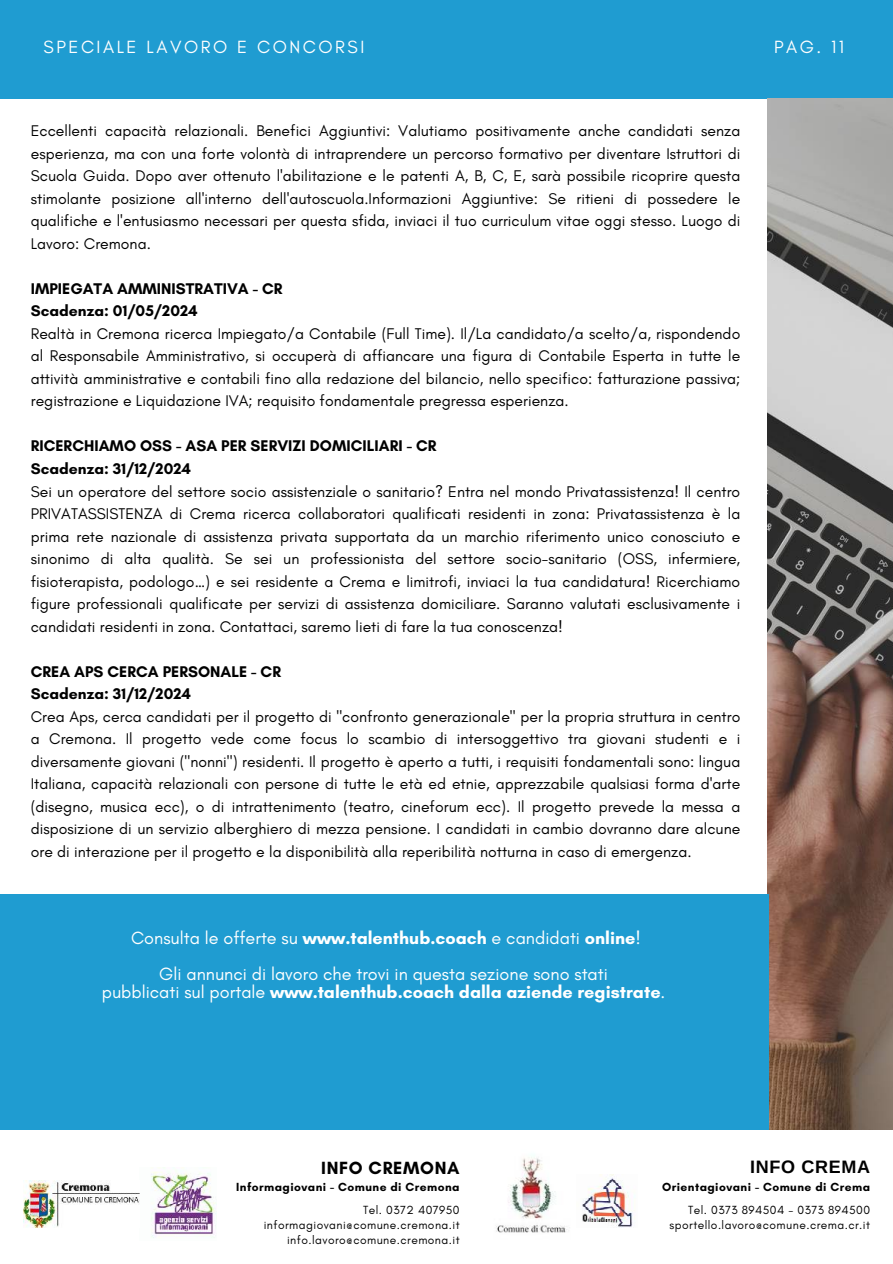
<style>
.page{position:relative;width:893px;height:1264px;background:#fff}
.page>*{position:absolute;margin:0;border:0;box-sizing:border-box;transform-origin:0 0}
.t1{font:18px/36px "Glacial Indifference";color:#fff;text-align:center}
.t2{font:700 18px "Glacial Indifference";color:#fff}
.t3{font:18px "Glacial Indifference";letter-spacing:.14em;color:#fff}
.t4{font:700 18px "Glacial Indifference";letter-spacing:.035em;color:#000}
.t5{font:700 18px "Arimo";letter-spacing:.035em;color:#000}
.t6{font:15.75px/22.5px "Glacial Indifference";color:#000;text-align:justify}
.t7{font:700 15.75px/22.5px "Glacial Indifference";color:#000}
.t8{font:12px/15px "Glacial Indifference";letter-spacing:.035em;color:#000;text-align:right}
.t9{font:700 12px "Glacial Indifference";letter-spacing:.035em;color:#000}
.s1{font-weight:700}
.s2{font-weight:400}
</style>
<div class="page">
<div style="left:0;top:0;width:892px;height:98px;background:#1f9cd1"></div>
<img style="left:767px;top:98px;width:125px;height:1031px">
<img style="left:496px;top:1157px;width:71px;height:76px">
<img style="left:139px;top:1167px;width:77px;height:71px">
<img style="left:23px;top:1180px;width:116px;height:46px">
<img style="left:582px;top:1174px;width:51px;height:52px">
<div style="left:0;top:894px;width:768px;height:235px;background:#1f9cd1"></div>
<p class="t3" style="left:44px;top:36px;width:322px">SPECIALE LAVORO E CONCORSI</p>
<p class="t1" style="left:774px;top:29px;width:71px">PAG. 11</p>
<p class="t6" style="left:31px;top:120px;width:711px">Eccellenti capacità relazionali. Benefici Aggiuntivi: Valutiamo positivamente anche candidati senza esperienza, ma con una forte volontà di intraprendere un percorso formativo per diventare Istruttori di Scuola Guida. Dopo aver ottenuto l'abilitazione e le patenti A, B, C, E, sarà possibile ricoprire questa stimolante posizione all'interno dell'autoscuola.Informazioni Aggiuntive: Se ritieni di possedere le qualifiche e l'entusiasmo necessari per questa sfida, inviaci il tuo curriculum vitae oggi stesso. Luogo di Lavoro: Cremona.</p>
<p class="t7" style="left:31px;top:277px;width:253px">IMPIEGATA AMMINISTRATIVA - CR<br>Scadenza: 01/05/2024</p>
<p class="t6" style="left:31px;top:322px;width:711px">Realtà in Cremona ricerca Impiegato/a Contabile (Full Time). Il/La candidato/a scelto/a, rispondendo al Responsabile Amministrativo, si occuperà di affiancare una figura di Contabile Esperta in tutte le attività amministrative e contabili fino alla redazione del bilancio, nello specifico: fatturazione passiva; registrazione e Liquidazione IVA; requisito fondamentale pregressa esperienza.</p>
<p class="t7" style="left:31px;top:435px;width:407px">RICERCHIAMO OSS - ASA PER SERVIZI DOMICILIARI - CR<br>Scadenza: 31/12/2024</p>
<p class="t6" style="left:31px;top:480px;width:711px">Sei un operatore del settore socio assistenziale o sanitario? Entra nel mondo Privatassistenza! Il centro PRIVATASSISTENZA di Crema ricerca collaboratori qualificati residenti in zona: Privatassistenza è la prima rete nazionale di assistenza privata supportata da un marchio riferimento unico conosciuto e sinonimo di alta qualità. Se sei un professionista del settore socio-sanitario (OSS, infermiere, fisioterapista, podologo…) e sei residente a Crema e limitrofi, inviaci la tua candidatura! Ricerchiamo figure professionali qualificate per servizi di assistenza domiciliare. Saranno valutati esclusivamente i candidati residenti in zona. Contattaci, saremo lieti di fare la tua conoscenza!</p>
<p class="t7" style="left:31px;top:660px;width:252px">CREA APS CERCA PERSONALE - CR<br>Scadenza: 31/12/2024</p>
<p class="t6" style="left:31px;top:705px;width:711px">Crea Aps, cerca candidati per il progetto di "confronto generazionale" per la propria struttura in centro a Cremona. Il progetto vede come focus lo scambio di intersoggettivo tra giovani studenti e i diversamente giovani ("nonni") residenti. Il progetto è aperto a tutti, i requisiti fondamentali sono: lingua Italiana, capacità relazionali con persone di tutte le età ed etnie, apprezzabile qualsiasi forma d'arte (disegno, musica ecc), o di intrattenimento (teatro, cineforum ecc). Il progetto prevede la messa a disposizione di un servizio alberghiero di mezza pensione. I candidati in cambio dovranno dare alcune ore di interazione per il progetto e la disponibilità alla reperibilità notturna in caso di emergenza.</p>
<p class="t1" style="left:131px;top:919px;width:511px">Consulta le offerte su <span class="s1">www.talenthub.coach</span> e candidati <span class="s1">online</span>!<br>Gli annunci di lavoro che trovi in questa sezione sono stati</p>
<p class="t2" style="left:102px;top:980px;width:565px"><span class="s2">pubblicati sul portale</span> www.talenthub.coach dalla aziende registrate<span class="s2">.</span></p>
<p class="t4" style="left:321px;top:1156px;width:140px">INFO CREMONA</p>
<p class="t5" style="left:750px;top:1156px;width:121px">INFO CREMA</p>
<p class="t9" style="left:236px;top:1179px;width:225px">Informagiovani - Comune di Cremona</p>
<p class="t9" style="left:662px;top:1179px;width:209px">Orientagiovani - Comune di Crema</p>
<p class="t8" style="left:264px;top:1202px;width:197px">Tel. 0372 407950 informagiovani@comune.cremona.it info.lavoro@comune.cremona.it</p>
<p class="t8" style="left:669px;top:1202px;width:202px">Tel. 0373 894504 - 0373 894500 sportello.lavoro@comune.crema.cr.it</p>
</div>
